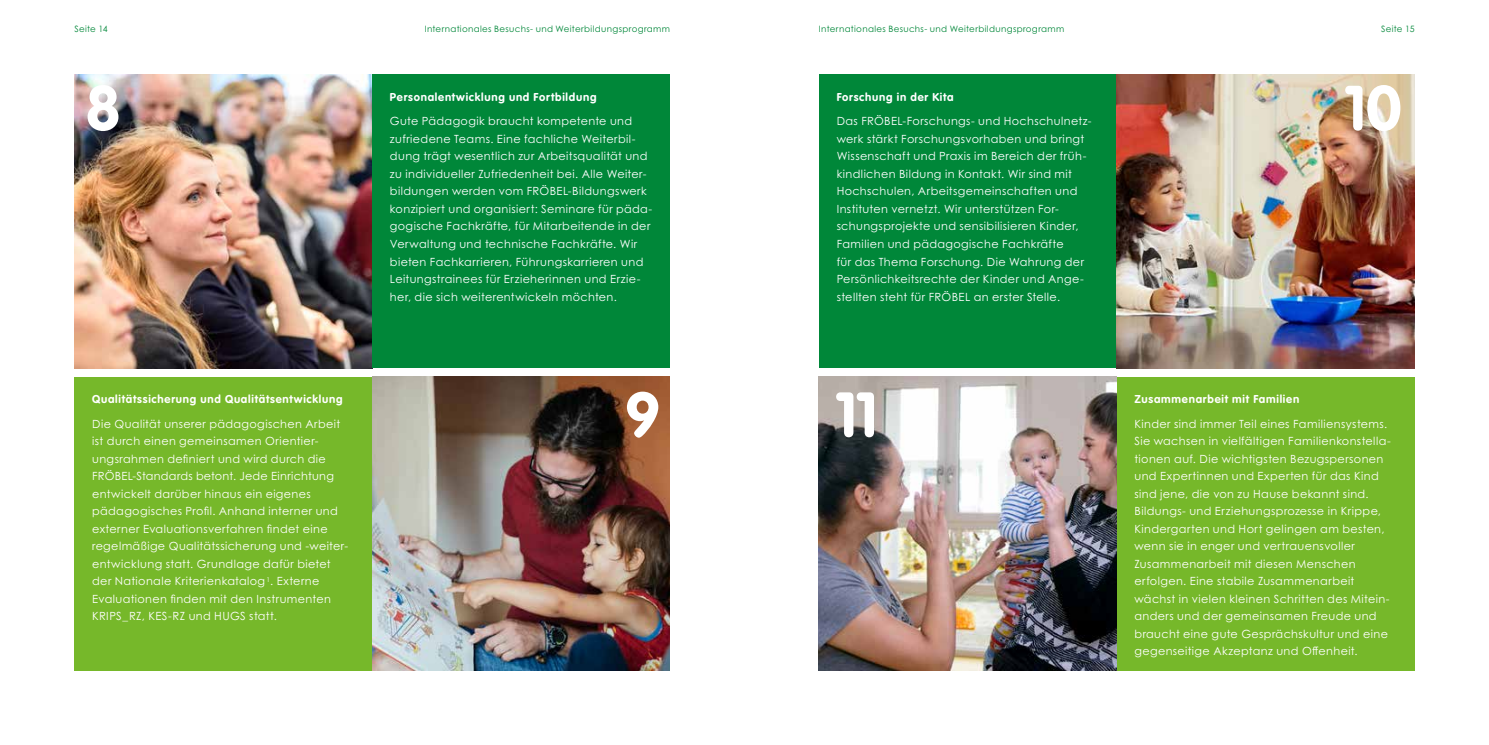
<style>
.page{position:relative;width:1489px;height:745px;background:#fff}
.page>*{position:absolute;margin:0;border:0;box-sizing:border-box;transform-origin:0 0}
.t1{font:700 62.5px "VAG Rounded";color:#fff}
.t2{font:11.25px/17.5px "Century Gothic Pro";letter-spacing:.035em;color:#fff}
.t3{font:700 11.25px "VAG Rounded";letter-spacing:.065em;color:#fff}
.t4{font:8.75px "Century Gothic Pro";letter-spacing:.035em;color:#008739}
</style>
<div class="page">
<div style="left:1116px;top:376px;width:298px;height:294px;background:#76b82a"></div>
<div style="left:74px;top:376px;width:298px;height:293px;background:#76b82a"></div>
<div style="left:819px;top:74px;width:297px;height:294px;background:#008739"></div>
<img style="left:819px;top:376px;width:297px;height:293px">
<img style="left:372px;top:376px;width:298px;height:293px">
<img style="left:1116px;top:74px;width:298px;height:294px">
<img style="left:74px;top:74px;width:298px;height:294px">
<div style="left:372px;top:74px;width:298px;height:294px;background:#008739"></div>
<p class="t4" style="left:74px;top:24px;width:35px">Seite 14</p>
<p class="t4" style="left:424px;top:24px;width:247px">Internationales Besuchs- und Weiterbildungsprogramm</p>
<p class="t4" style="left:819px;top:24px;width:247px">Internationales Besuchs- und Weiterbildungsprogramm</p>
<p class="t4" style="left:1380px;top:24px;width:35px">Seite 15</p>
<h1 class="t1" style="left:85px;top:71px;width:37px">8</h1>
<h1 class="t1" style="left:1343px;top:71px;width:60px">10</h1>
<p class="t3" style="left:390px;top:90px;width:208px">Personalentwicklung und Fortbildung</p>
<p class="t2" style="left:390px;top:112px;width:264px">Gute Pädagogik braucht kompetente und zufriedene Teams. Eine fachliche Weiterbil&shy;dung trägt wesentlich zur Arbeitsqualität und zu individueller Zufriedenheit bei. Alle Weiter&shy;bildungen werden vom FRÖBEL-Bildungswerk konzipiert und organisiert: Seminare für päda&shy;gogische Fachkräfte, für Mitarbeitende in der Verwaltung und technische Fachkräfte. Wir bieten Fachkarrieren, Führungskarrieren und Leitungstrainees für Erzieherinnen und Erzie&shy;her, die sich weiterentwickeln möchten.</p>
<p class="t3" style="left:836px;top:90px;width:119px">Forschung in der Kita</p>
<p class="t2" style="left:836px;top:112px;width:256px">Das FRÖBEL-Forschungs- und Hochschulnetz&shy;werk stärkt Forschungsvorhaben und bringt Wissenschaft und Praxis im Bereich der früh&shy;kindlichen Bildung in Kontakt. Wir sind mit Hochschulen, Arbeitsgemeinschaften und Instituten vernetzt. Wir unterstützen For&shy;schungsprojekte und sensibilisieren Kinder, Familien und pädagogische Fachkräfte<br>für das Thema Forschung. Die Wahrung der Persönlichkeitsrechte der Kinder und Ange&shy;stellten steht für FRÖBEL an erster Stelle.</p>
<p class="t3" style="left:92px;top:392px;width:252px">Qualitätssicherung und Qualitätsentwicklung</p>
<p class="t2" style="left:92px;top:414px;width:257px">Die Qualität unserer pädagogischen Arbeit ist durch einen gemeinsamen Orientier&shy;ungsrahmen definiert und wird durch die FRÖBEL-Standards betont. Jede Einrichtung entwickelt darüber hinaus ein eigenes pädagogisches Profil. Anhand interner und externer Evaluationsverfahren findet eine regelmäßige Qualitätssicherung und -weiter&shy;entwicklung statt. Grundlage dafür bietet der Nationale Kriterienkatalog <sup>1</sup>. Externe Evaluationen finden mit den Instrumenten KRIPS_RZ, KES-RZ und HUGS statt.</p>
<h1 class="t1" style="left:624px;top:378px;width:37px">9</h1>
<h1 class="t1" style="left:834px;top:378px;width:45px">11</h1>
<p class="t3" style="left:1134px;top:392px;width:166px">Zusammenarbeit mit Familien</p>
<p class="t2" style="left:1134px;top:414px;width:258px">Kinder sind immer Teil eines Familiensystems.<br>Sie wachsen in vielfältigen Familienkonstella&shy;tionen auf. Die wichtigsten Bezugspersonen und Expertinnen und Experten für das Kind sind jene, die von zu Hause bekannt sind.<br>Bildungs- und Erziehungsprozesse in Krippe, Kindergarten und Hort gelingen am besten, wenn sie in enger und vertrauensvoller Zusammenarbeit mit diesen Menschen erfolgen. Eine stabile Zusammenarbeit wächst in vielen kleinen Schritten des Mitein&shy;anders und der gemeinsamen Freude und braucht eine gute Gesprächskultur und eine gegenseitige Akzeptanz und Offenheit.</p>
</div>
